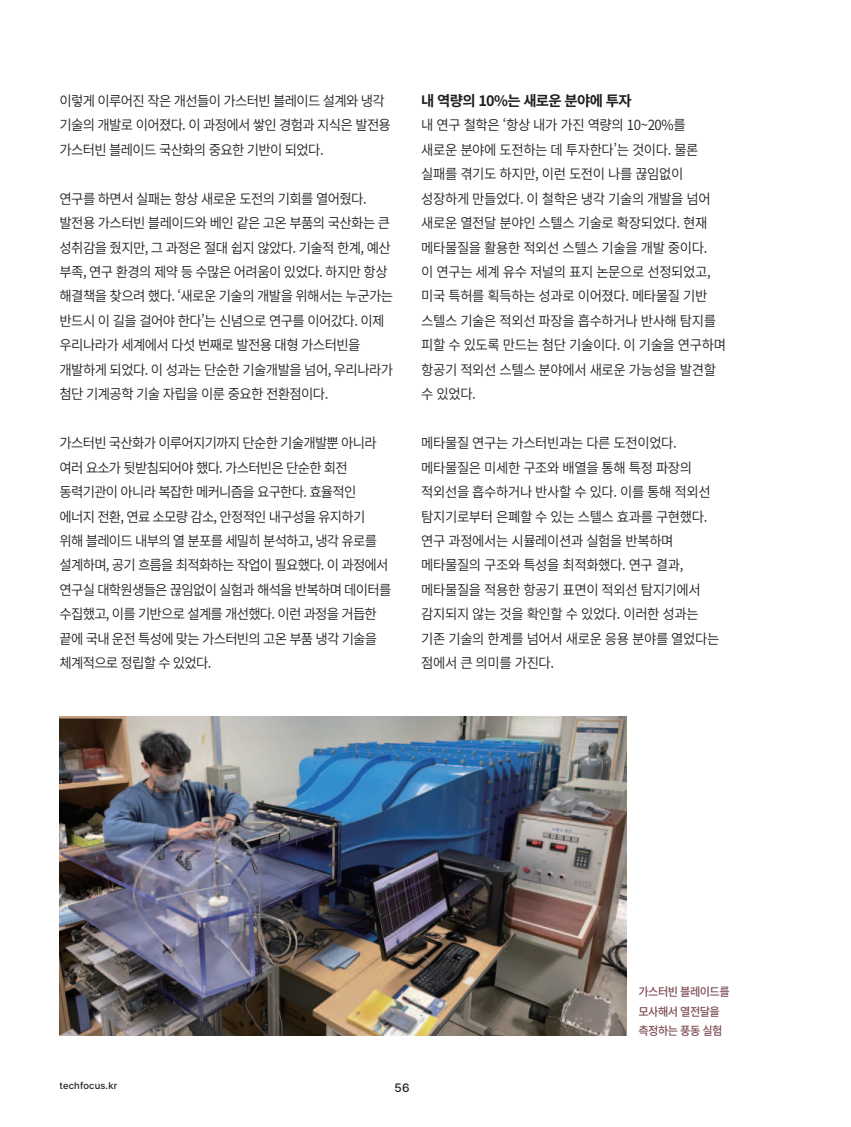
<style>
.page{position:relative;width:851px;height:1127px;background:#fff}
.page>*{position:absolute;margin:0;border:0;box-sizing:border-box;transform-origin:0 0}
.t1{font:700 14.4px "Noto Sans CJ Kkr";letter-spacing:-.045em;color:#231f20}
.t2{font:600 13.95px/24.5px "Noto Sans CJ Kkr";letter-spacing:-.045em;color:#231f20;scale:.96 1}
.t3{font:500 12px "Pretendard";color:#231f20}
.t4{font:500 11.7px/19.5px "Noto Sans CJ Kkr";letter-spacing:-.05em;color:#7e4e55;scale:.96 1}
.t5{font:500 9.75px "Pretendard";letter-spacing:.02em;color:#231f20}
</style>
<div class="page">
<img style="left:60px;top:716px;width:566px;height:320px">
<p class="t2" style="left:60px;top:89px;width:346px">이렇게 이루어진 작은 개선들이 가스터빈 블레이드 설계와 냉각 기술의 개발로 이어졌다. 이 과정에서 쌓인 경험과 지식은 발전용 가스터빈 블레이드 국산화의 중요한 기반이 되었다.</p>
<p class="t2" style="left:60px;top:187px;width:349px">연구를 하면서 실패는 항상 새로운 도전의 기회를 열어줬다. 발전용 가스터빈 블레이드와 베인 같은 고온 부품의 국산화는 큰 성취감을 줬지만, 그 과정은 절대 쉽지 않았다. 기술적 한계, 예산 부족, 연구 환경의 제약 등 수많은 어려움이 있었다. 하지만 항상 해결책을 찾으려 했다. ‘새로운 기술의 개발을 위해서는 누군가는 반드시 이 길을 걸어야 한다’는 신념으로 연구를 이어갔다. 이제 우리나라가 세계에서 다섯 번째로 발전용 대형 가스터빈을 개발하게 되었다. 이 성과는 단순한 기술개발을 넘어, 우리나라가 첨단 기계공학 기술 자립을 이룬 중요한 전환점이다.</p>
<p class="t2" style="left:60px;top:431px;width:347px">가스터빈 국산화가 이루어지기까지 단순한 기술개발뿐 아니라 여러 요소가 뒷받침되어야 했다. 가스터빈은 단순한 회전 동력기관이 아니라 복잡한 메커니즘을 요구한다. 효율적인 에너지 전환, 연료 소모량 감소, 안정적인 내구성을 유지하기 위해 블레이드 내부의 열 분포를 세밀히 분석하고, 냉각 유로를 설계하며, 공기 흐름을 최적화하는 작업이 필요했다. 이 과정에서 연구실 대학원생들은 끊임없이 실험과 해석을 반복하며 데이터를 수집했고, 이를 기반으로 설계를 개선했다. 이런 과정을 거듭한 끝에 국내 운전 특성에 맞는 가스터빈의 고온 부품 냉각 기술을 체계적으로 정립할 수 있었다.</p>
<p class="t1" style="left:421px;top:93px;width:212px">내 역량의 10%는 새로운 분야에 투자</p>
<p class="t2" style="left:421px;top:113px;width:319px">내 연구 철학은 ‘항상 내가 가진 역량의 10~20%를<br>새로운 분야에 도전하는 데 투자한다’는 것이다. 물론 실패를 겪기도 하지만, 이런 도전이 나를 끊임없이 성장하게 만들었다. 이 철학은 냉각 기술의 개발을 넘어 새로운 열전달 분야인 스텔스 기술로 확장되었다. 현재 메타물질을 활용한 적외선 스텔스 기술을 개발 중이다.<br>이 연구는 세계 유수 저널의 표지 논문으로 선정되었고, 미국 특허를 획득하는 성과로 이어졌다. 메타물질 기반 스텔스 기술은 적외선 파장을 흡수하거나 반사해 탐지를 피할 수 있도록 만드는 첨단 기술이다. 이 기술을 연구하며 항공기 적외선 스텔스 분야에서 새로운 가능성을 발견할 수 있었다.</p>
<p class="t2" style="left:421px;top:431px;width:312px">메타물질 연구는 가스터빈과는 다른 도전이었다. 메타물질은 미세한 구조와 배열을 통해 특정 파장의 적외선을 흡수하거나 반사할 수 있다. 이를 통해 적외선 탐지기로부터 은폐할 수 있는 스텔스 효과를 구현했다. 연구 과정에서는 시뮬레이션과 실험을 반복하며 메타물질의 구조와 특성을 최적화했다. 연구 결과, 메타물질을 적용한 항공기 표면이 적외선 탐지기에서 감지되지 않는 것을 확인할 수 있었다. 이러한 성과는 기존 기술의 한계를 넘어서 새로운 응용 분야를 열었다는 점에서 큰 의미를 가진다.</p>
<p class="t5" style="left:60px;top:1079px;width:59px">techfocus.kr</p>
<p class="t3" style="left:394px;top:1079px;width:17px">56</p>
<p class="t4" style="left:638px;top:982px;width:96px">가스터빈 블레이드를 모사해서 열전달을 측정하는 풍동 실험</p>
</div>
